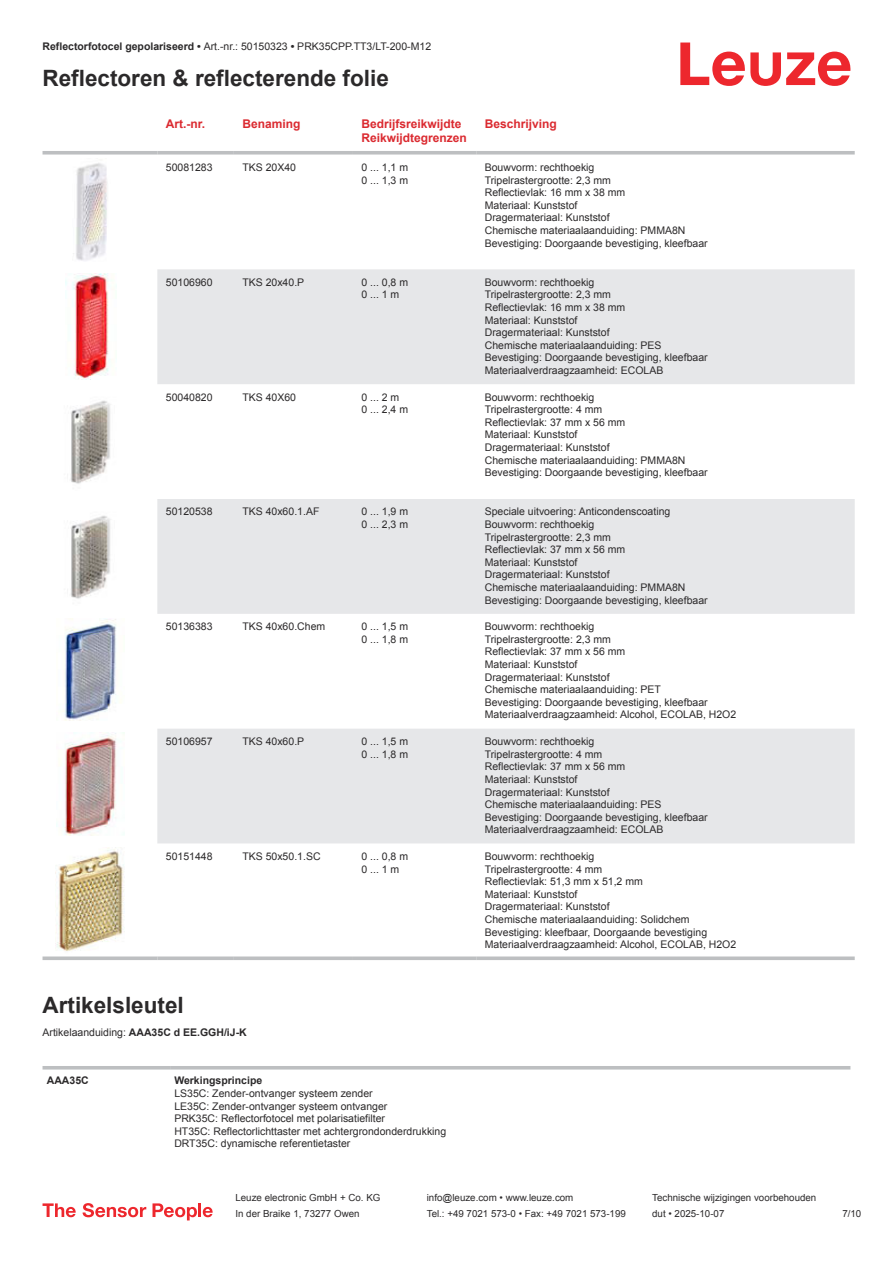
<style>
.page{position:relative;width:893px;height:1263px;background:#fff}
.page>*{position:absolute;margin:0;border:0;box-sizing:border-box;transform-origin:0 0}
.t1{font:700 22.5px "Arial";color:#2b292a}
.t2{font:700 12px/14.4px "Arial";color:#db2a30}
.t3{font:10.5px/12.6px "Arial";color:#2b292a}
.t4{font:700 10.5px "Arial";color:#2b292a}
.t5{font:9.75px "Arial";color:#2b292a}
.s1{font-weight:700}
</style>
<div class="page">
<svg style="left:680px;top:43px;width:170px;height:43px"></svg>
<svg style="left:157px;top:269px;width:698px;height:574px;fill:#e6e7e9"></svg>
<svg style="left:43px;top:151px;width:114px;height:4px"></svg>
<svg style="left:157px;top:151px;width:77px;height:4px"></svg>
<svg style="left:234px;top:151px;width:119px;height:4px"></svg>
<svg style="left:353px;top:151px;width:123px;height:4px"></svg>
<svg style="left:476px;top:151px;width:379px;height:4px;background:#c4c6c8"></svg>
<svg style="left:43px;top:956px;width:114px;height:4px"></svg>
<svg style="left:157px;top:956px;width:77px;height:4px"></svg>
<svg style="left:234px;top:956px;width:119px;height:4px"></svg>
<svg style="left:353px;top:956px;width:123px;height:4px"></svg>
<svg style="left:476px;top:956px;width:379px;height:4px;background:#c5c7c8"></svg>
<img style="left:73px;top:163px;width:34px;height:98px">
<img style="left:66px;top:274px;width:51px;height:106px">
<img style="left:70px;top:400px;width:41px;height:84px">
<img style="left:70px;top:515px;width:41px;height:84px">
<img style="left:62px;top:618px;width:59px;height:103px">
<img style="left:63px;top:733px;width:61px;height:103px">
<img style="left:56px;top:848px;width:69px;height:103px">
<svg style="left:43px;top:1069px;width:807px;height:1px"></svg>
<hr style="left:43px;top:1066px;width:127px;height:3px;background:#bdbfc1">
<hr style="left:170px;top:1066px;width:680px;height:3px;background:#bdbfc1">
<svg style="left:43px;top:1203px;width:33px;height:14px"></svg>
<svg style="left:83px;top:1203px;width:63px;height:14px"></svg>
<svg style="left:153px;top:1203px;width:44px;height:17px"></svg>
<hr style="left:198px;top:1203px;width:3px;height:14px;background:#ed272d">
<svg style="left:203px;top:1207px;width:10px;height:10px"></svg>
<p class="t3" style="left:43px;top:41px;width:390px"><span class="s1">Reflectorfotocel gepolariseerd •</span> Art.-nr.: 50150323 <span class="s1">•</span> PRK35CPP.TT3/LT-200-M12</p>
<h1 class="t1" style="left:43px;top:70px;width:348px">Reflectoren &amp; reflecterende folie</h1>
<p class="t2" style="left:166px;top:117px;width:41px">Art.-nr.</p>
<p class="t2" style="left:242px;top:117px;width:60px">Benaming</p>
<p class="t2" style="left:361px;top:117px;width:107px">Bedrijfsreikwijdte<br>Reikwijdtegrenzen</p>
<p class="t2" style="left:485px;top:117px;width:74px">Beschrijving</p>
<p class="t3" style="left:166px;top:162px;width:48px">50081283</p>
<p class="t3" style="left:242px;top:162px;width:55px">TKS 20X40</p>
<p class="t3" style="left:361px;top:162px;width:48px">0 ... 1,1 m<br>0 ... 1,3 m</p>
<p class="t3" style="left:485px;top:162px;width:224px">Bouwvorm: rechthoekig<br>Tripelrastergrootte: 2,3 mm<br>Reflectievlak: 16 mm x 38 mm<br>Materiaal: Kunststof<br>Dragermateriaal: Kunststof<br>Chemische materiaalaanduiding: PMMA8N<br>Bevestiging: Doorgaande bevestiging, kleefbaar</p>
<p class="t3" style="left:166px;top:277px;width:48px">50106960</p>
<p class="t3" style="left:242px;top:277px;width:63px">TKS 20x40.P</p>
<p class="t3" style="left:361px;top:277px;width:48px">0 ... 0,8 m<br>0 ... 1 m</p>
<p class="t3" style="left:485px;top:277px;width:224px">Bouwvorm: rechthoekig<br>Tripelrastergrootte: 2,3 mm<br>Reflectievlak: 16 mm x 38 mm<br>Materiaal: Kunststof<br>Dragermateriaal: Kunststof<br>Chemische materiaalaanduiding: PES<br>Bevestiging: Doorgaande bevestiging, kleefbaar<br>Materiaalverdraagzaamheid: ECOLAB</p>
<p class="t3" style="left:166px;top:392px;width:48px">50040820</p>
<p class="t3" style="left:242px;top:392px;width:55px">TKS 40X60</p>
<p class="t3" style="left:361px;top:392px;width:48px">0 ... 2 m<br>0 ... 2,4 m</p>
<p class="t3" style="left:485px;top:392px;width:224px">Bouwvorm: rechthoekig<br>Tripelrastergrootte: 4 mm<br>Reflectievlak: 37 mm x 56 mm<br>Materiaal: Kunststof<br>Dragermateriaal: Kunststof<br>Chemische materiaalaanduiding: PMMA8N<br>Bevestiging: Doorgaande bevestiging, kleefbaar</p>
<p class="t3" style="left:166px;top:506px;width:48px">50120538</p>
<p class="t3" style="left:242px;top:506px;width:79px">TKS 40x60.1.AF</p>
<p class="t3" style="left:361px;top:506px;width:48px">0 ... 1,9 m<br>0 ... 2,3 m</p>
<p class="t3" style="left:485px;top:506px;width:224px">Speciale uitvoering: Anticondenscoating Bouwvorm: rechthoekig<br>Tripelrastergrootte: 2,3 mm<br>Reflectievlak: 37 mm x 56 mm<br>Materiaal: Kunststof<br>Dragermateriaal: Kunststof<br>Chemische materiaalaanduiding: PMMA8N Bevestiging: Doorgaande bevestiging, kleefbaar</p>
<p class="t3" style="left:166px;top:621px;width:48px">50136383</p>
<p class="t3" style="left:242px;top:621px;width:84px">TKS 40x60.Chem</p>
<p class="t3" style="left:361px;top:621px;width:48px">0 ... 1,5 m<br>0 ... 1,8 m</p>
<p class="t3" style="left:485px;top:621px;width:253px">Bouwvorm: rechthoekig<br>Tripelrastergrootte: 2,3 mm<br>Reflectievlak: 37 mm x 56 mm<br>Materiaal: Kunststof<br>Dragermateriaal: Kunststof<br>Chemische materiaalaanduiding: PET<br>Bevestiging: Doorgaande bevestiging, kleefbaar Materiaalverdraagzaamheid: Alcohol, ECOLAB, H2O2</p>
<p class="t3" style="left:166px;top:736px;width:48px">50106957</p>
<p class="t3" style="left:242px;top:736px;width:63px">TKS 40x60.P</p>
<p class="t3" style="left:361px;top:736px;width:48px">0 ... 1,5 m<br>0 ... 1,8 m</p>
<p class="t3" style="left:485px;top:736px;width:224px">Bouwvorm: rechthoekig<br>Tripelrastergrootte: 4 mm<br>Reflectievlak: 37 mm x 56 mm<br>Materiaal: Kunststof<br>Dragermateriaal: Kunststof<br>Chemische materiaalaanduiding: PES<br>Bevestiging: Doorgaande bevestiging, kleefbaar<br>Materiaalverdraagzaamheid: ECOLAB</p>
<p class="t3" style="left:166px;top:851px;width:48px">50151448</p>
<p class="t3" style="left:242px;top:851px;width:80px">TKS 50x50.1.SC</p>
<p class="t3" style="left:361px;top:851px;width:48px">0 ... 0,8 m<br>0 ... 1 m</p>
<p class="t3" style="left:485px;top:851px;width:253px">Bouwvorm: rechthoekig<br>Tripelrastergrootte: 4 mm<br>Reflectievlak: 51,3 mm x 51,2 mm<br>Materiaal: Kunststof<br>Dragermateriaal: Kunststof<br>Chemische materiaalaanduiding: Solidchem Bevestiging: kleefbaar, Doorgaande bevestiging Materiaalverdraagzaamheid: Alcohol, ECOLAB, H2O2</p>
<h1 class="t1" style="left:43px;top:996px;width:143px">Artikelsleutel</h1>
<p class="t3" style="left:43px;top:1027px;width:206px">Artikelaanduiding: <span class="s1">AAA35C d EE.GGH/iJ-K</span></p>
<p class="t4" style="left:47px;top:1077px;width:43px">AAA35C</p>
<p class="t4" style="left:174px;top:1077px;width:89px">Werkingsprincipe</p>
<p class="t3" style="left:174px;top:1088px;width:273px">LS35C: Zender-ontvanger systeem zender<br>LE35C: Zender-ontvanger systeem ontvanger<br>PRK35C: Reflectorfotocel met polarisatiefilter<br>HT35C: Reflectorlichttaster met achtergrondonderdrukking DRT35C: dynamische referentietaster</p>
<p class="t5" style="left:235px;top:1194px;width:146px">Leuze electronic GmbH + Co. KG</p>
<p class="t5" style="left:427px;top:1194px;width:148px">info@leuze.com • www.leuze.com</p>
<p class="t5" style="left:652px;top:1194px;width:166px">Technische wijzigingen voorbehouden</p>
<p class="t5" style="left:235px;top:1210px;width:126px">In der Braike 1, 73277 Owen</p>
<p class="t5" style="left:427px;top:1210px;width:201px">Tel.: +49 7021 573-0 • Fax: +49 7021 573-199</p>
<p class="t5" style="left:652px;top:1210px;width:74px">dut • 2025-10-07</p>
<p class="t5" style="left:842px;top:1210px;width:20px">7 /10</p>
</div>
